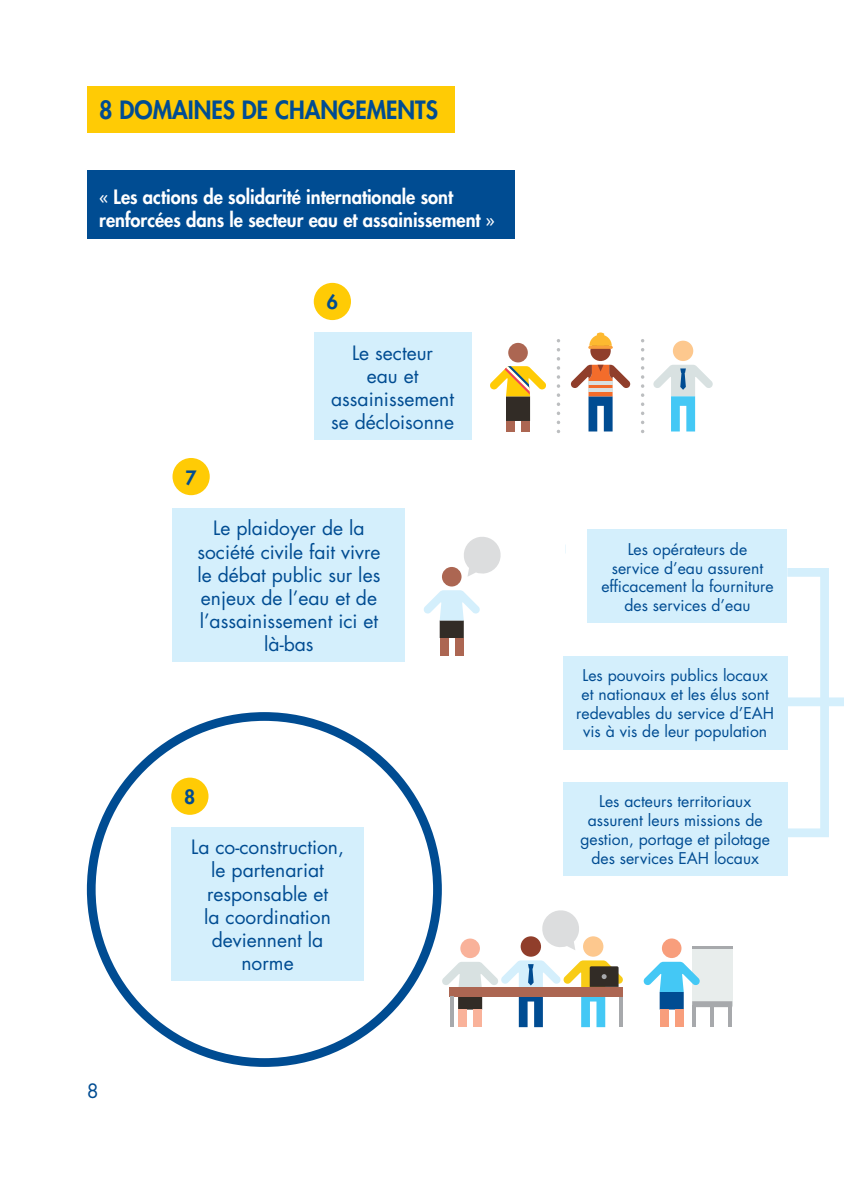
<style>
.page{position:relative;width:844px;height:1191px;background:#fff}
.page>*{position:absolute;margin:0;border:0;box-sizing:border-box;transform-origin:0 0}
.t1{font:800 24.5px "Futura Std";color:#004c92;scale:.95 1}
.t2{font:19.25px/23.1px "Futura Std";color:#004c92;text-align:center}
.t3{font:800 19.25px/23.1px "Futura Std";color:#fff;scale:.95 1}
.t4{font:800 19.25px "Futura Std";color:#004c92}
.t5{font:15.75px/18.9px "Futura Std";color:#004c92;text-align:center}
.s1{font-family:"Open Sans";font-weight:400}
</style>
<div class="page">
<div style="left:87px;top:87px;width:367px;height:46px;background:#ffcb05"></div>
<div style="left:87px;top:171px;width:427px;height:68px;background:#004c92"></div>
<div style="left:314px;top:283px;width:37px;height:37px;background:#ffcb05;border-radius:50%"></div>
<div style="left:314px;top:332px;width:157px;height:108px;background:#d4effc"></div>
<div style="left:172px;top:458px;width:38px;height:37px;background:#ffcb05;border-radius:50%"></div>
<div style="left:172px;top:508px;width:233px;height:154px;background:#d4effc"></div>
<div style="left:563px;top:782px;width:224px;height:93px;background:#d4effc"></div>
<div style="left:563px;top:656px;width:224px;height:93px;background:#d4effc"></div>
<div style="left:587px;top:530px;width:200px;height:93px;background:#d4effc"></div>
<div style="left:171px;top:777px;width:37px;height:38px;background:#ffcb05;border-radius:50%"></div>
<div style="left:171px;top:827px;width:193px;height:154px;background:#d4effc"></div>
<div style="left:87px;top:712px;width:354px;height:355px;border:9px solid #004c92;border-radius:50%"></div>
<div style="left:583px;top:936px;width:20px;height:20px;background:#fdc88e;border-radius:50%"></div>
<div style="left:692px;top:946px;width:40px;height:59px;background:#e8edec"></div>
<hr style="left:692px;top:1005px;width:4px;height:22px;background:#a7a9ac">
<hr style="left:728px;top:1005px;width:4px;height:22px;background:#a7a9ac">
<hr style="left:710px;top:1005px;width:4px;height:22px;background:#a7a9ac">
<hr style="left:692px;top:946px;width:40px;height:3px;background:#a7a9ac">
<div style="left:460px;top:938px;width:20px;height:20px;background:#f9b29a;border-radius:50%"></div>
<div style="left:520px;top:936px;width:21px;height:20px;background:#903e2b;border-radius:50%"></div>
<svg style="left:540px;top:910px;width:39px;height:40px"></svg>
<svg style="left:442px;top:960px;width:181px;height:67px"></svg>
<div style="left:674px;top:1009px;width:9px;height:18px;background:#f89e7c"></div>
<div style="left:659px;top:1009px;width:9px;height:18px;background:#f89e7c"></div>
<div style="left:661px;top:938px;width:20px;height:20px;background:#f89e7c;border-radius:50%"></div>
<svg style="left:643px;top:961px;width:89px;height:48px"></svg>
<svg style="left:556px;top:341px;width:4px;height:81px"></svg>
<svg style="left:641px;top:341px;width:3px;height:81px"></svg>
<div style="left:508px;top:343px;width:19px;height:19px;background:#ac6652;border-radius:50%"></div>
<div style="left:521px;top:421px;width:9px;height:10px;background:#ac6652"></div>
<div style="left:506px;top:421px;width:8px;height:10px;background:#ac6652"></div>
<svg style="left:490px;top:366px;width:56px;height:55px"></svg>
<div style="left:672px;top:341px;width:21px;height:20px;background:#fdc88e;border-radius:50%"></div>
<svg style="left:653px;top:365px;width:60px;height:66px"></svg>
<div style="left:590px;top:341px;width:20px;height:20px;background:#903e2b;border-radius:50%"></div>
<hr style="left:588px;top:346px;width:24px;height:3px;background:#f99f3c">
<svg style="left:589px;top:332px;width:22px;height:14px"></svg>
<svg style="left:570px;top:365px;width:60px;height:66px"></svg>
<svg style="left:464px;top:537px;width:37px;height:39px"></svg>
<div style="left:455px;top:638px;width:8px;height:17px;background:#ac6652"></div>
<div style="left:439px;top:638px;width:9px;height:17px;background:#ac6652"></div>
<div style="left:442px;top:567px;width:19px;height:19px;background:#ac6652;border-radius:50%"></div>
<svg style="left:424px;top:590px;width:56px;height:48px"></svg>
<svg style="left:787px;top:568px;width:56px;height:269px"></svg>
<h1 class="t1" style="left:99px;top:95px;width:358px">8 DOMAINES DE CHANGEMENTS</h1>
<p class="t3" style="left:99px;top:185px;width:418px"><span class="s1">«</span> Les actions de solidarité internationale sont renforcées dans le secteur eau et assainissement <span class="s1">»</span></p>
<p class="t4" style="left:185px;top:465px;width:13px">7</p>
<p class="t4" style="left:327px;top:290px;width:13px">6</p>
<p class="t2" style="left:331px;top:341px;width:124px">Le secteur<br>eau et assainissement se décloisonne</p>
<p class="t2" style="left:197px;top:517px;width:184px">Le plaidoyer de la société civile fait vivre le débat public sur les enjeux de l’eau et de l’assainissement ici et là-bas</p>
<p class="t2" style="left:87px;top:1080px;width:13px">8</p>
<p class="t4" style="left:184px;top:785px;width:13px">8</p>
<p class="t2" style="left:191px;top:836px;width:154px">La co-construction, le partenariat responsable et<br>la coordination deviennent la norme</p>
<p class="t5" style="left:601px;top:539px;width:174px">Les opérateurs de<br>service d’eau assurent efficacement la fourniture des services d’eau</p>
<p class="t5" style="left:576px;top:665px;width:199px">Les pouvoirs publics locaux et nationaux et les élus sont redevables du service d’EAH vis à vis de leur population</p>
<p class="t5" style="left:580px;top:792px;width:191px">Les acteurs territoriaux assurent leurs missions de gestion, portage et pilotage des services EAH locaux</p>
</div>
